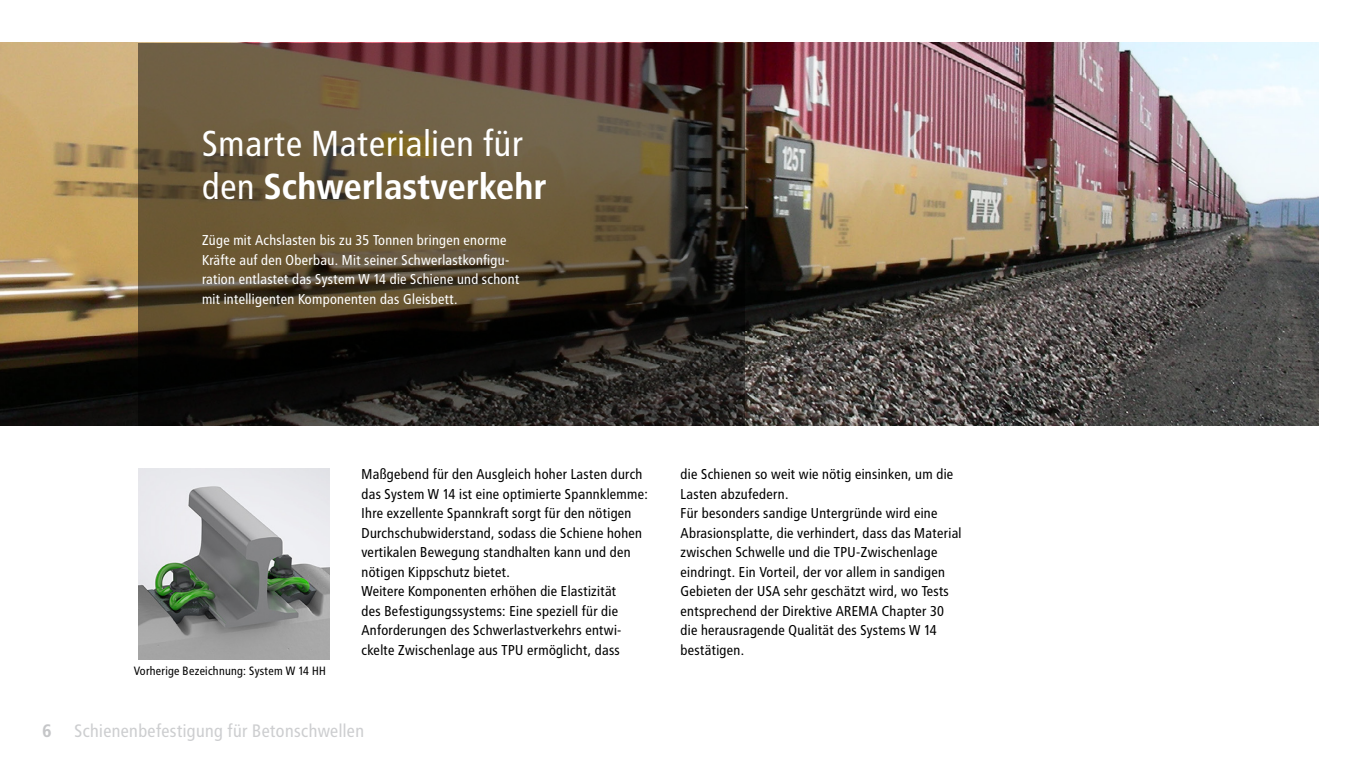
<style>
.page{position:relative;width:1361px;height:766px;background:#fff}
.page>*{position:absolute;margin:0;border:0;box-sizing:border-box;transform-origin:0 0}
.t1{font:36px/43.2px "Transit OT";letter-spacing:-.015em;color:#fff}
.t2{font:18px "Transit OT";letter-spacing:-.015em;color:#cdced0}
.t3{font:700 18px "Transit OT";color:#c5c6c8}
.t4{font:14.25px/19.5px "Transit OT";letter-spacing:-.015em;color:#000}
.t5{font:14.25px/19.5px "Transit OT";letter-spacing:-.015em;color:#fff}
.t6{font:12px "Transit OT";letter-spacing:-.015em;color:#000}
.s1{font-weight:700}
</style>
<div class="page">
<img style="left:0;top:43px;width:1318px;height:382px">
<img style="left:138px;top:468px;width:192px;height:191px">
<svg style="left:138px;top:43px;width:606px;height:382px;background:#4a3c2b"></svg>
<h1 class="t1" style="left:202px;top:122px;width:347px">Smarte Materialien für den <span class="s1">Schwerlastverkehr</span></h1>
<p class="t5" style="left:202px;top:230px;width:319px">Züge mit Achslasten bis zu 35 Tonnen bringen enorme Kräfte auf den Oberbau. Mit seiner Schwerlastkonfigu&shy;ration entlastet das System W 14 die Schiene und schont mit intelligenten Komponenten das Gleisbett.</p>
<p class="t3" style="left:43px;top:720px;width:11px">6</p>
<p class="t6" style="left:134px;top:664px;width:194px">Vorherige Bezeichnung: System W 14 HH</p>
<p class="t4" style="left:361px;top:464px;width:288px">Maßgebend für den Ausgleich hoher Lasten durch das System W 14 ist eine optimierte Spannklemme:<br>Ihre exzellente Spannkraft sorgt für den nötigen Durchschubwiderstand, sodass die Schiene hohen vertikalen Bewegung standhalten kann und den nötigen Kippschutz bietet.<br>Weitere Komponenten erhöhen die Elastizität<br>des Befestigungssystems: Eine speziell für die Anforderungen des Schwerlastverkehrs entwi&shy;ckelte Zwischenlage aus TPU ermöglicht, dass</p>
<p class="t4" style="left:680px;top:464px;width:283px">die Schienen so weit wie nötig einsinken, um die Lasten abzufedern.<br>Für besonders sandige Untergründe wird eine Abrasionsplatte, die verhindert, dass das Material zwischen Schwelle und die TPU-Zwischenlage eindringt. Ein Vorteil, der vor allem in sandigen Gebieten der USA sehr geschätzt wird, wo Tests entsprechend der Direktive AREMA Chapter 30 die herausragende Qualität des Systems W 14 bestätigen.</p>
<p class="t2" style="left:74px;top:720px;width:292px">Schienenbefestigung für Betonschwellen</p>
</div>
